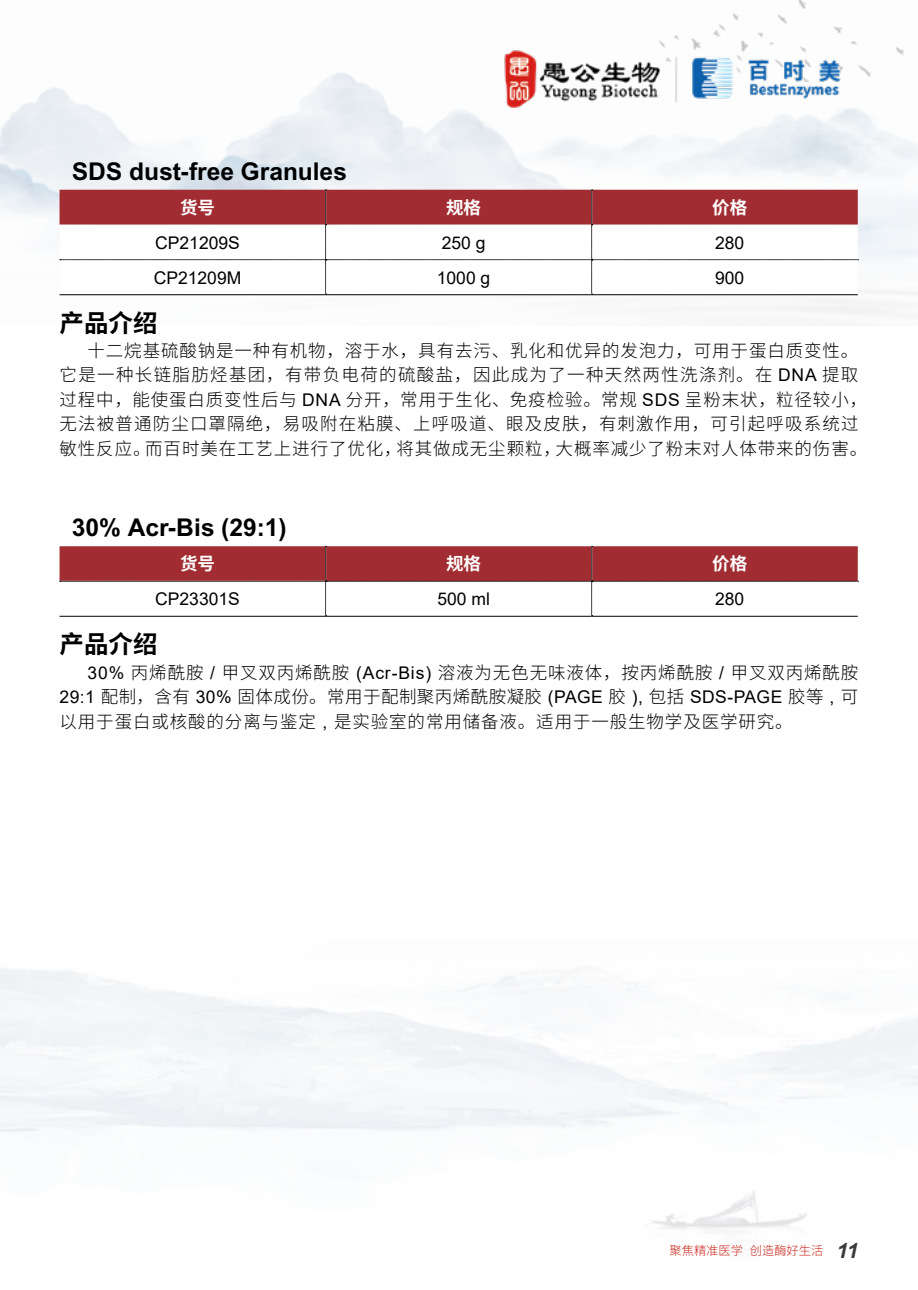
<style>
.page{position:relative;width:918px;height:1290px;background:#fff}
.page>*{position:absolute;margin:0;border:0;box-sizing:border-box;transform-origin:0 0}
.t1{font:700 24.5px "Arial";color:#000}
.t2{font:700 24.5px "Noto Sans Hans";color:#000}
.t3{font:300 17.5px/24.5px "Noto Sans Hans";letter-spacing:.05em;color:#000}
.t4{font:17.5px "Arial";color:#000}
.t5{font:700 17.5px "Noto Sans Hans";color:#fff}
.t6{font:300 12.25px "Noto Sans Hans";color:#c9271d}
.s1{font-family:"Arial";font-weight:400}
.s2{font-family:"Arial";font-weight:700;font-style:italic;font-size:21px;color:#3e3a39}
</style>
<div class="page">
<img style="left:0;top:0;width:918px;height:316px">
<img style="left:499px;top:49px;width:359px;height:58px">
<svg style="left:60px;top:190px;width:798px;height:105px"></svg>
<hr style="left:60px;top:616px;width:266px;height:1px;background:#000">
<hr style="left:326px;top:616px;width:266px;height:1px;background:#000">
<hr style="left:592px;top:616px;width:266px;height:1px;background:#000">
<svg style="left:60px;top:546px;width:798px;height:70px"></svg>
<h1 class="t1" style="left:72px;top:157px;width:276px">SDS dust-free Granules</h1>
<p class="t5" style="left:180px;top:198px;width:36px">货号</p>
<p class="t5" style="left:446px;top:198px;width:36px">规格</p>
<p class="t5" style="left:712px;top:198px;width:36px">价格</p>
<p class="t4" style="left:155px;top:231px;width:86px">CP21209S</p>
<p class="t4" style="left:442px;top:231px;width:45px">250 g</p>
<p class="t4" style="left:715px;top:231px;width:31px">280</p>
<p class="t4" style="left:154px;top:266px;width:89px">CP21209M</p>
<p class="t4" style="left:437px;top:266px;width:55px">1000 g</p>
<p class="t4" style="left:715px;top:266px;width:31px">900</p>
<h1 class="t2" style="left:60px;top:309px;width:99px">产品介绍</h1>
<p class="t3" style="left:60px;top:339px;width:809px;text-indent:28px">十二烷基硫酸钠是一种有机物，溶于水，具有去污、乳化和优异的发泡力，可用于蛋白质变性。它是一种长链脂肪烃基团，有带负电荷的硫酸盐，因此成为了一种天然两性洗涤剂。在 <span class="s1">DNA</span> 提取过程中，能使蛋白质变性后与 <span class="s1">DNA</span> 分开，常用于生化、免疫检验。常规 <span class="s1">SDS</span> 呈粉末状，粒径较小，无法被普通防尘口罩隔绝，易吸附在粘膜、上呼吸道、眼及皮肤，有刺激作用，可引起呼吸系统过敏性反应。而百时美在工艺上进行了优化，将其做成无尘颗粒，大概率减少了粉末对人体带来的伤害。</p>
<h1 class="t1" style="left:72px;top:513px;width:216px">30% Acr-Bis (29:1)</h1>
<p class="t5" style="left:180px;top:554px;width:36px">货号</p>
<p class="t5" style="left:446px;top:554px;width:36px">规格</p>
<p class="t5" style="left:712px;top:554px;width:36px">价格</p>
<p class="t4" style="left:155px;top:587px;width:86px">CP23301S</p>
<p class="t4" style="left:437px;top:587px;width:54px">500 ml</p>
<p class="t4" style="left:715px;top:587px;width:31px">280</p>
<h1 class="t2" style="left:60px;top:630px;width:99px">产品介绍</h1>
<p class="t3" style="left:60px;top:660px;width:800px;text-align:justify;text-indent:28px"><span class="s1">30%</span> 丙烯酰胺 <span class="s1">/</span> 甲叉双丙烯酰胺 <span class="s1">(Acr-Bis)</span> 溶液为无色无味液体，按丙烯酰胺 <span class="s1">/</span> 甲叉双丙烯酰胺<span class="s1">29:1</span> 配制，含有 <span class="s1">30%</span> 固体成份。常用于配制聚丙烯酰胺凝胶 <span class="s1">(PAGE</span> 胶 <span class="s1">),</span> 包括 <span class="s1">SDS-PAGE</span> 胶等 <span class="s1">,</span> 可以用于蛋白或核酸的分离与鉴定 <span class="s1">,</span> 是实验室的常用储备液。适用于一般生物学及医学研究。</p>
<p class="t6" style="left:669px;top:1243px;width:190px">聚焦精准医学 创造酶好生活 <span class="s2">11</span></p>
</div>
